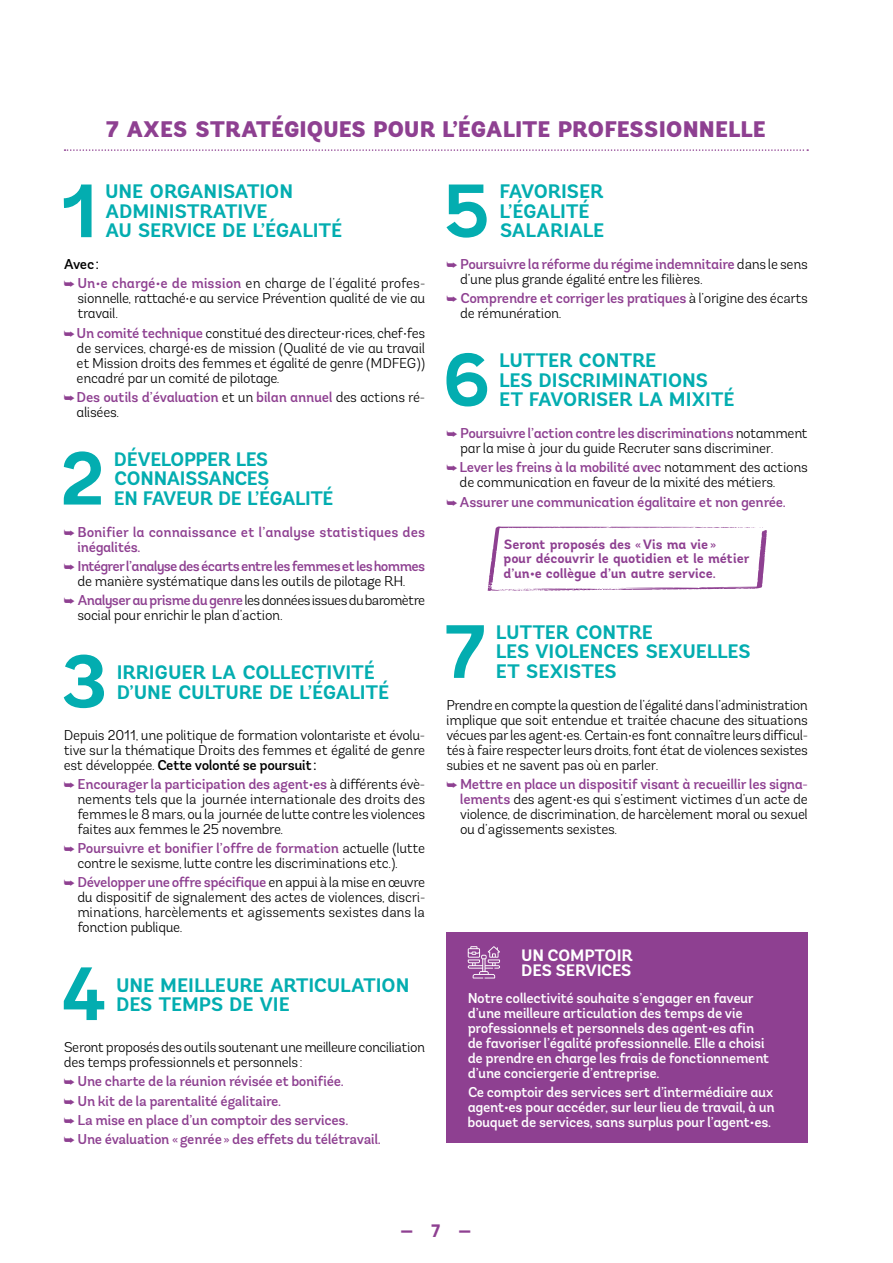
<style>
.page{position:relative;width:893px;height:1263px;background:#fff}
.page>*{position:absolute;margin:0;border:0;box-sizing:border-box;transform-origin:0 0}
.t1{font:700 75.15px "Andes";color:#03adb0}
.t2{font:900 22.5px "Andes";letter-spacing:-.025em;color:#8e4091}
.t3{font:700 19.5px/19.5px "Andes";letter-spacing:-.03em;color:#03adb0}
.t4{font:700 18px "Gilroy";color:#8e4091}
.t5{font:700 16.5px/15px "Andes";letter-spacing:-.035em;color:#fff}
.t6{font:300 14.25px/15px "Andes";letter-spacing:-.02em;color:#000}
.t7{font:500 14.25px/15px "Andes";letter-spacing:-.025em;color:#fff}
.t8{font:500 14.25px/19.2px "Andes";letter-spacing:-.025em;color:#8e4091}
.t9{font:500 14.25px/15px "Andes";letter-spacing:-.05em;color:#8e4091;text-align:center}
.t10{font:500 14.25px/15px "Andes";letter-spacing:-.005em;color:#8e4091}
.t11{font:300 14.25px/19.2px "Andes";color:#000}
.t12{font:700 13.5px/14.2px "Andes";letter-spacing:-.01em;color:#8e4091}
.s1{font-weight:500}
.s2{color:#8e4091}
.s3{font-weight:500;color:#8e4091}
.s4{font-weight:300;color:#000}
</style>
<div class="page">
<svg style="left:65px;top:149px;width:743px;height:2px"></svg>
<svg style="left:487px;top:526px;width:280px;height:65px"></svg>
<div style="left:446px;top:932px;width:362px;height:211px;background:#8e4091"></div>
<svg style="left:468px;top:946px;width:32px;height:32px"></svg>
<h2 class="t2" style="left:105px;top:114px;width:662px">7 AXES STRATÉGIQUES POUR L’ÉGALITE PROFESSIONNELLE</h2>
<h1 class="t1" style="left:60px;top:163px;width:38px">1</h1>
<h3 class="t3" style="left:105px;top:182px;width:239px">UNE ORGANISATION<br>ADMINISTRATIVE<br>AU SERVICE DE L’ÉGALITÉ</h3>
<p class="t11" style="left:64px;top:255px;width:363px"><span class="s1">Avec:<br></span><span class="s2">➥</span> <span class="s3">Un·e chargé·e de mission</span> en charge de l’égalité profes-</p>
<p class="t6" style="left:77px;top:291px;width:349px">sionnelle, rattaché·e au service Prévention qualité de vie au travail.</p>
<p class="t6" style="left:77px;top:325px;width:350px;text-align:justify;text-indent:-13px"><span class="s2">➥</span> <span class="s3">Un comité technique</span> constitué des directeur·rices, chef·fes de services, chargé•es de mission (Qualité de vie au travail et Mission droits des femmes et égalité de genre (MDFEG)) encadré par un comité de pilotage.</p>
<p class="t8" style="left:77px;top:390px;width:350px;line-height:15px;text-indent:-13px">➥ Des outils d’évaluation <span class="s4">et un</span> bilan annuel <span class="s4">des actions ré&shy;alisées.</span></p>
<h1 class="t1" style="left:59px;top:431px;width:47px">2</h1>
<h3 class="t3" style="left:114px;top:449px;width:221px">DÉVELOPPER LES<br>CONNAISSANCES<br>EN FAVEUR DE L’ÉGALITÉ</h3>
<p class="t10" style="left:77px;top:524px;width:349px;text-indent:-14px">➥ Bonifier la connaissance et l’analyse statistiques des inégalités.</p>
<p class="t9" style="left:64px;top:558px;width:363px">➥ Intégrer l’analyse des écartsentre les femmes et les hommes <span class="s4">de manière systématique dans les outils de pilotage RH.</span></p>
<p class="t6" style="left:77px;top:593px;width:349px;text-indent:-14px"><span class="s2">➥</span> <span class="s3">Analyser au prisme du genre</span> les données issues du baromètre social pour enrichir le plan d’action.</p>
<h1 class="t1" style="left:60px;top:634px;width:49px">3</h1>
<h3 class="t3" style="left:117px;top:663px;width:274px">IRRIGUER LA COLLECTIVITÉ<br>D’UNE CULTURE DE L’ÉGALITÉ</h3>
<p class="t6" style="left:64px;top:727px;width:363px;text-align:justify">Depuis 2011, une politique de formation volontariste et évolu&shy;tive sur la thématique Droits des femmes et égalité de genre est développée. <span class="s1">Cette volonté se poursuit:</span></p>
<p class="t6" style="left:77px;top:776px;width:349px;text-align:justify;text-indent:-14px"><span class="s2">➥</span> <span class="s3">Encourager la participation des agent·es</span> à différents évè&shy;nements tels que la journée internationale des droits des femmes le 8 mars, ou la journée de lutte contre les violences faites aux femmes le 25 novembre.</p>
<p class="t6" style="left:77px;top:841px;width:349px;text-indent:-14px"><span class="s2">➥</span> <span class="s3">Poursuivre et bonifier l’offre de formation</span> actuelle (lutte contre le sexisme, lutte contre les discriminations etc.).</p>
<p class="t6" style="left:77px;top:875px;width:349px;text-align:justify;text-indent:-14px"><span class="s2">➥</span> <span class="s3">Développer une offre spécifique</span> en appui à la mise en œuvre du dispositif de signalement des actes de violences, discri&shy;minations, harcèlements et agissements sexistes dans la fonction publique.</p>
<h1 class="t1" style="left:60px;top:946px;width:49px">4</h1>
<h3 class="t3" style="left:116px;top:975px;width:295px">UNE MEILLEURE ARTICULATION<br>DES TEMPS DE VIE</h3>
<p class="t6" style="left:64px;top:1040px;width:363px">Seront proposés des outils soutenant une meilleure conciliation des temps professionnels et personnels:</p>
<p class="t8" style="left:64px;top:1072px;width:319px">➥ Une charte de la réunion révisée et bonifiée.<br>➥ Un kit de la parentalité égalitaire.<br>➥ La mise en place d’un comptoir des services.<br>➥ Une évaluation «genrée» des effets du télétravail.</p>
<h1 class="t1" style="left:442px;top:163px;width:50px">5</h1>
<h3 class="t3" style="left:499px;top:182px;width:107px">FAVORISER<br>L’ÉGALITÉ<br>SALARIALE</h3>
<p class="t6" style="left:460px;top:257px;width:349px;text-indent:-14px"><span class="s2">➥</span> <span class="s3">Poursuivre la réforme du régime indemnitaire</span> dans le sens d’une plus grande égalité entre les filières.</p>
<p class="t6" style="left:460px;top:291px;width:349px;text-indent:-14px"><span class="s2">➥</span> <span class="s3">Comprendre et corriger les pratiques</span> à l’origine des écarts de rémunération.</p>
<h1 class="t1" style="left:442px;top:332px;width:50px">6</h1>
<h3 class="t3" style="left:499px;top:351px;width:237px">LUTTER CONTRE<br>LES DISCRIMINATIONS<br>ET FAVORISER LA MIXITÉ</h3>
<p class="t6" style="left:460px;top:426px;width:349px;text-indent:-14px"><span class="s2">➥</span> <span class="s3">Poursuivre l’action contre les discriminations</span> notamment par la mise à jour du guide Recruter sans discriminer.</p>
<p class="t6" style="left:460px;top:460px;width:350px;text-indent:-13px"><span class="s2">➥</span> <span class="s3">Lever les freins à la mobilité avec</span> notamment des actions de communication en faveur de la mixité des métiers.</p>
<p class="t8" style="left:446px;top:492px;width:341px">➥ Assurer une communication égalitaire et non genrée.</p>
<p class="t12" style="left:504px;top:537px;width:247px">Seront proposés des «Vis ma vie»<br>pour découvrir le quotidien et le métier d’un•e collègue d’un autre service.</p>
<h1 class="t1" style="left:443px;top:604px;width:46px">7</h1>
<h3 class="t3" style="left:496px;top:623px;width:257px">LUTTER CONTRE<br>LES VIOLENCES SEXUELLES<br>ET SEXISTES</h3>
<p class="t6" style="left:446px;top:697px;width:363px;text-align:justify">Prendre en compte la question de l’égalité dans l’administration implique que soit entendue et traitée chacune des situations vécues par les agent·es. Certain·es font connaître leurs difficul&shy;tés à faire respecter leurs droits, font état de violences sexistes subies et ne savent pas où en parler.</p>
<p class="t6" style="left:460px;top:777px;width:349px;text-align:justify;text-indent:-14px"><span class="s2">➥</span> <span class="s3">Mettre en place un dispositif visant à recueillir les signa&shy;lements</span> des agent•es qui s’estiment victimes d’un acte de violence, de discrimination, de harcèlement moral ou sexuel ou d’agissements sexistes.</p>
<p class="t5" style="left:521px;top:948px;width:113px">UN COMPTOIR<br>DES SERVICES</p>
<p class="t7" style="left:468px;top:990px;width:303px">Notre collectivité souhaite s’engager en faveur d’une meilleure articulation des temps de vie professionnels et personnels des agent·es afin de favoriser l’égalité professionnelle. Elle a choisi de prendre en charge les frais de fonctionnement d’une conciergerie d’entreprise.</p>
<p class="t7" style="left:468px;top:1085px;width:309px;text-align:justify">Ce comptoir des services sert d’intermédiaire aux agent·es pour accéder, sur leur lieu de travail, à un bouquet de services, sans surplus pour l’agent·es.</p>
<p class="t4" style="left:400px;top:1219px;width:73px">— 7 —</p>
</div>
